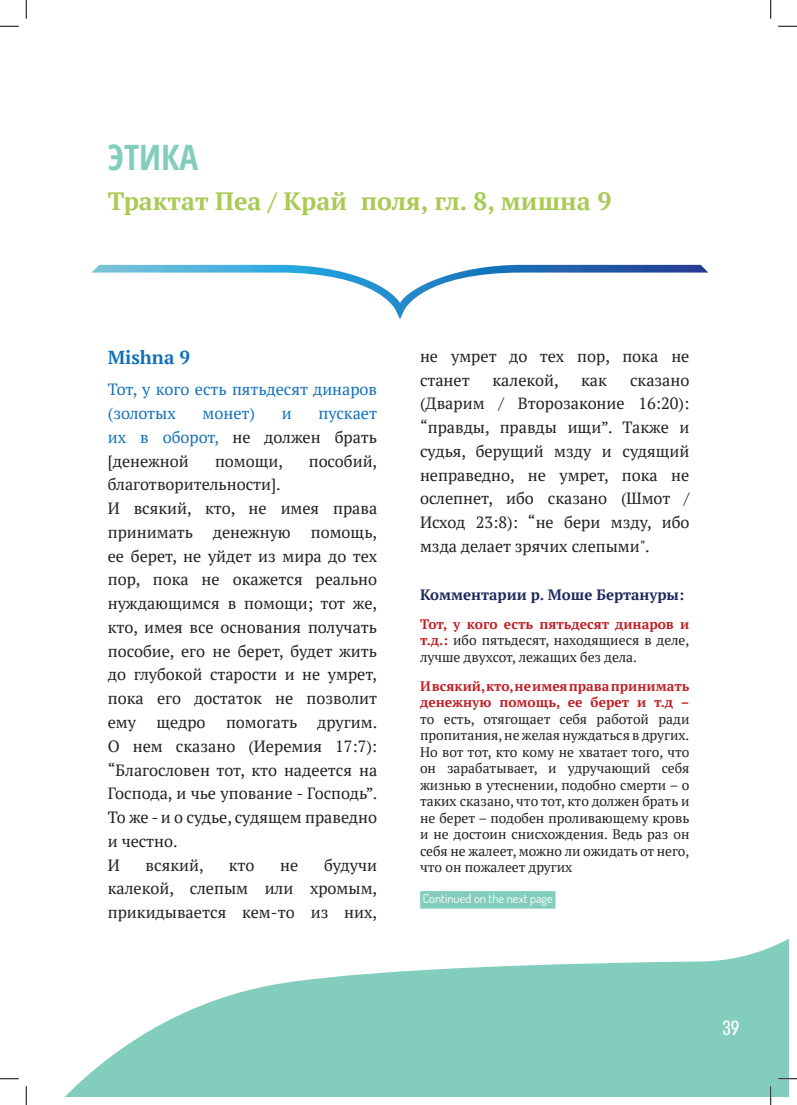
<style>
.page{position:relative;width:797px;height:1105px;background:#fff}
.page>*{position:absolute;margin:0;border:0;box-sizing:border-box;transform-origin:0 0}
.t1{font:700 35px "Open Sans Condensed";color:#82cdbc}
.t2{font:700 25px "PT Serif";color:#a9ca53}
.t3{font:23.75px "Almoni Tzar DL4.0 AAA";color:#fff}
.t4{font:700 18.75px "PT Serif";color:#1070b9}
.t5{font:16.25px/23.8px "PT Serif";color:#231f20}
.t6{font:16.25px/23.8px "PT Serif";color:#1270b9}
.t7{font:700 15px "PT Serif";color:#1d285c}
.t8{font:13.75px/16.5px "PT Serif";color:#231f20;text-align:justify}
.t9{font:700 13.75px/16.5px "PT Serif";color:#c02025}
.t10{font:12.5px "Dosis";color:#fff}
.s1{color:#1270b9}
.s2{font-weight:700;color:#c02025}
</style>
<div class="page">
<svg style="left:92px;top:265px;width:616px;height:54px"></svg>
<svg style="left:66px;top:939px;width:722px;height:157px;fill:#82cdbc"></svg>
<div style="left:420px;top:891px;width:135px;height:18px;background:#82cdbc"></div>
<svg style="left:0;top:25px;width:19px;height:2px"></svg>
<svg style="left:778px;top:25px;width:19px;height:2px"></svg>
<svg style="left:778px;top:1078px;width:19px;height:1px"></svg>
<svg style="left:25px;top:0;width:2px;height:19px"></svg>
<svg style="left:0;top:1078px;width:27px;height:27px"></svg>
<svg style="left:770px;top:0;width:1px;height:19px"></svg>
<svg style="left:770px;top:1086px;width:1px;height:19px"></svg>
<h1 class="t1" style="left:108px;top:132px;width:92px">ЭТИКА</h1>
<h2 class="t2" style="left:108px;top:184px;width:505px">Трактат Пеа / Край поля, гл. 8, мишна 9</h2>
<p class="t4" style="left:108px;top:345px;width:84px">Mishna 9</p>
<p class="t6" style="left:108px;top:377px;width:271px">Тот, у кого есть пятьдесят динаров (золотых</p>
<p class="t6" style="left:202px;top:401px;width:54px">монет)</p>
<p class="t6" style="left:282px;top:401px;width:11px">и</p>
<p class="t5" style="left:108px;top:401px;width:271px;text-align:justify;text-indent:211px"><span class="s1">пускает их в оборот,</span> не должен брать [денежной</p>
<p class="t5" style="left:215px;top:449px;width:70px">помощи,</p>
<p class="t5" style="left:309px;top:449px;width:70px">пособий,</p>
<p class="t5" style="left:108px;top:473px;width:271px">благотворительности].<br>И всякий, кто, не имея права принимать денежную помощь, ее берет, не уйдет из мира до тех пор, пока не окажется реально нуждающимся в помощи; тот же, кто, имея все основания получать пособие, его не берет, будет жить до глубокой старости и не умрет, пока его достаток не позволит ему</p>
<p class="t5" style="left:108px;top:710px;width:271px;text-indent:118px">помогать другим.<br>О нем сказано (Иеремия 17:7): “Благословен тот, кто надеется на<br>Господа, и чье упование - Господь”.<br>То же - и о судье, судящем праведно и честно.<br>И</p>
<p class="t5" style="left:156px;top:710px;width:51px">щедро</p>
<p class="t5" style="left:108px;top:853px;width:271px;text-align:justify;text-indent:216px">будучи калекой, слепым или хромым, прикидывается кем-то из них,</p>
<p class="t5" style="left:146px;top:853px;width:60px">всякий,</p>
<p class="t5" style="left:229px;top:853px;width:27px">кто</p>
<p class="t5" style="left:280px;top:853px;width:20px">не</p>
<p class="t5" style="left:420px;top:344px;width:271px">не умрет до тех пор, пока не станет</p>
<p class="t5" style="left:492px;top:368px;width:68px">калекой,</p>
<p class="t5" style="left:581px;top:368px;width:27px">как</p>
<p class="t5" style="left:420px;top:368px;width:271px;text-align:justify;text-indent:210px">сказано (Дварим / Второзаконие 16:20): “правды, правды ищи”. Также и судья, берущий мзду и судящий неправедно, не умрет, пока не ослепнет, ибо сказано (Шмот / Исход 23:8): “не бери мзду, ибо мзда делает зрячих слепыми".</p>
<p class="t7" style="left:420px;top:584px;width:266px">Комментарии р. Моше Бертануры:</p>
<p class="t8" style="left:420px;top:615px;width:271px"><span class="s2">Тот, у кого есть пятьдесят динаров и т.д.:</span> ибо пятьдесят, находящиеся в деле, лучше двухсот, лежащих без дела.</p>
<p class="t9" style="left:420px;top:677px;width:271px">И всякий, кто, не имея права принимать денежную помощь, ее берет и т.д –</p>
<p class="t8" style="left:420px;top:710px;width:271px">то есть, отягощает себя работой ради пропитания, не желая нуждаться в других.<br>Но вот тот, кто кому не хватает того, что он зарабатывает, и удручающий себя жизнью в утеснении, подобно смерти – о таких сказано, что тот, кто должен брать и не берет – подобен проливающему кровь и не достоин снисхождения. Ведь раз он себя не жалеет, можно ли ожидать от него, что он пожалеет других</p>
<p class="t10" style="left:422px;top:890px;width:132px">Continued on the next page</p>
<h3 class="t3" style="left:722px;top:1009px;width:18px">39</h3>
</div>
